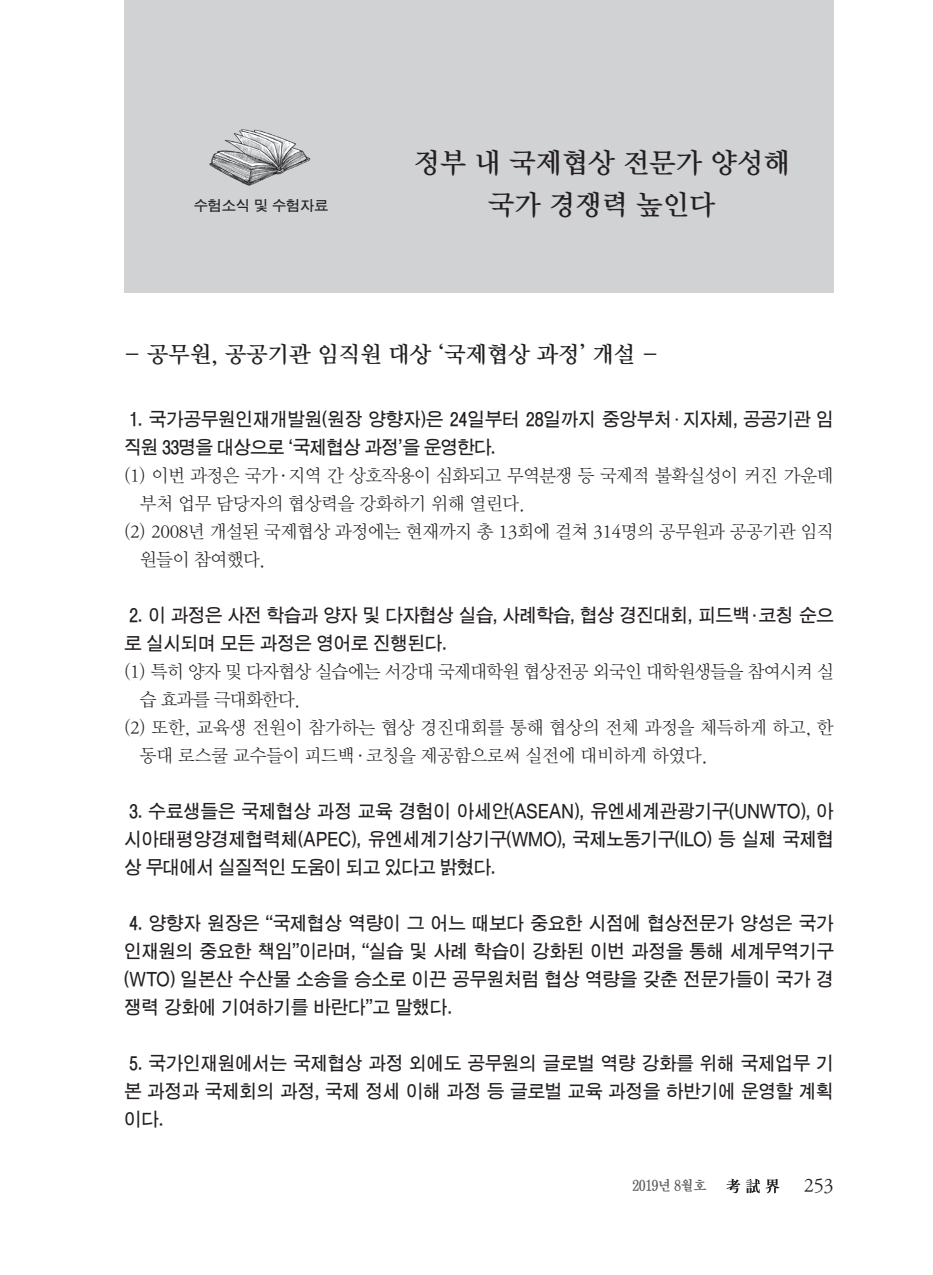
<style>
.page{position:relative;width:933px;height:1275px;background:#fff}
.page>*{position:absolute;margin:0;border:0;box-sizing:border-box;transform-origin:0 0}
.t1{font:28px/42px "DX Nmu Std 40";color:#231f20;text-align:center}
.t2{font:22.75px "DX Nmu Std 40";color:#231f20}
.t3{font:19.25px "DX Nmu Std 30";color:#231f20}
.t4{font:18.38px/28px "D Xgo Std 40";letter-spacing:-.01em;color:#231f20;text-align:justify;scale:.95 1}
.t5{font:18.38px "DX Nmu Std 20";letter-spacing:-.02em;color:#231f20}
.t6{font:14px "D Xgo Std 40";color:#231f20}
.t7{font:14px "D Xmu Std 40";letter-spacing:-.05em;color:#5a5a5d;scale:.95 1}
.s1{font-family:"DX Nmu Std 30"}
.s2{font-family:"D Xgo Std 30"}
</style>
<div class="page">
<svg style="left:726px;top:1179px;width:14px;height:14px"></svg>
<svg style="left:746px;top:1179px;width:33px;height:14px"></svg>
<div style="left:124px;top:0;width:709px;height:293px;background:#d1d2d4"></div>
<img style="left:209px;top:129px;width:102px;height:57px">
<p class="t6" style="left:194px;top:198px;width:136px">수험소식 및 수험자료</p>
<h1 class="t1" style="left:414px;top:143px;width:377px">정부 내 국제협상 전문가 양성해 국가 경쟁력 높인다</h1>
<p class="t2" style="left:124px;top:343px;width:536px">- 공무원, 공공기관 임직원 대상 ‘국제협상 과정’ 개설 -</p>
<p class="t4" style="left:124px;top:407px;width:748px">1. 국가공무원인재개발원(원장 양향자)은 24일부터 28일까지 중앙부처<span class="s1">·</span>지자체, 공공기관 임 직원 33명을 대상으로 ‘국제협상 과정’을 운영한다.</p>
<p class="t5" style="left:124px;top:467px;width:711px">(1) 이번 과정은 국가<span class="s1">·</span>지역 간 상호작용이 심화되고 무역분쟁 등 국제적 불확실성이 커진 가운데</p>
<p class="t5" style="left:140px;top:495px;width:386px">부처 업무 담당자의 협상력을 강화하기 위해 열린다.</p>
<p class="t5" style="left:124px;top:523px;width:711px">(2) 2008년 개설된 국제협상 과정에는 현재까지 총 13회에 걸쳐 314명의 공무원과 공공기관 임직</p>
<p class="t5" style="left:140px;top:551px;width:127px">원들이 참여했다.</p>
<p class="t4" style="left:124px;top:603px;width:748px">2. 이 과정은 사전 학습과 양자 및 다자협상 실습, 사례학습, 협상 경진대회, 피드백<span class="s2">·</span>코칭 순으 로 실시되며 모든 과정은 영어로 진행된다.</p>
<p class="t5" style="left:124px;top:663px;width:711px">(1) 특히 양자 및 다자협상 실습에는 서강대 국제대학원 협상전공 외국인 대학원생들을 참여시켜 실</p>
<p class="t5" style="left:140px;top:691px;width:161px">습 효과를 극대화한다.</p>
<p class="t5" style="left:124px;top:719px;width:711px">(2) 또한, 교육생 전원이 참가하는 협상 경진대회를 통해 협상의 전체 과정을 체득하게 하고, 한</p>
<p class="t5" style="left:140px;top:747px;width:569px">동대 로스쿨 교수들이 피드백·코칭을 제공함으로써 실전에 대비하게 하였다.</p>
<p class="t4" style="left:124px;top:799px;width:749px">3. 수료생들은 국제협상 과정 교육 경험이 아세안(ASEAN), 유엔세계관광기구(UNWTO), 아 시아태평양경제협력체(APEC), 유엔세계기상기구(WMO), 국제노동기구(ILO) 등 실제 국제협 상 무대에서 실질적인 도움이 되고 있다고 밝혔다.</p>
<p class="t4" style="left:124px;top:911px;width:748px">4. 양향자 원장은 “국제협상 역량이 그 어느 때보다 중요한 시점에 협상전문가 양성은 국가 인재원의 중요한 책임”이라며, “실습 및 사례 학습이 강화된 이번 과정을 통해 세계무역기구 (WTO) 일본산 수산물 소송을 승소로 이끈 공무원처럼 협상 역량을 갖춘 전문가들이 국가 경 쟁력 강화에 기여하기를 바란다”고 말했다.</p>
<p class="t4" style="left:124px;top:1051px;width:748px">5. 국가인재원에서는 국제협상 과정 외에도 공무원의 글로벌 역량 강화를 위해 국제업무 기 본 과정과 국제회의 과정, 국제 정세 이해 과정 등 글로벌 교육 과정을 하반기에 운영할 계획 이다.</p>
<p class="t7" style="left:632px;top:1179px;width:80px">2019년 8월호</p>
<p class="t3" style="left:804px;top:1176px;width:31px">253</p>
</div>
